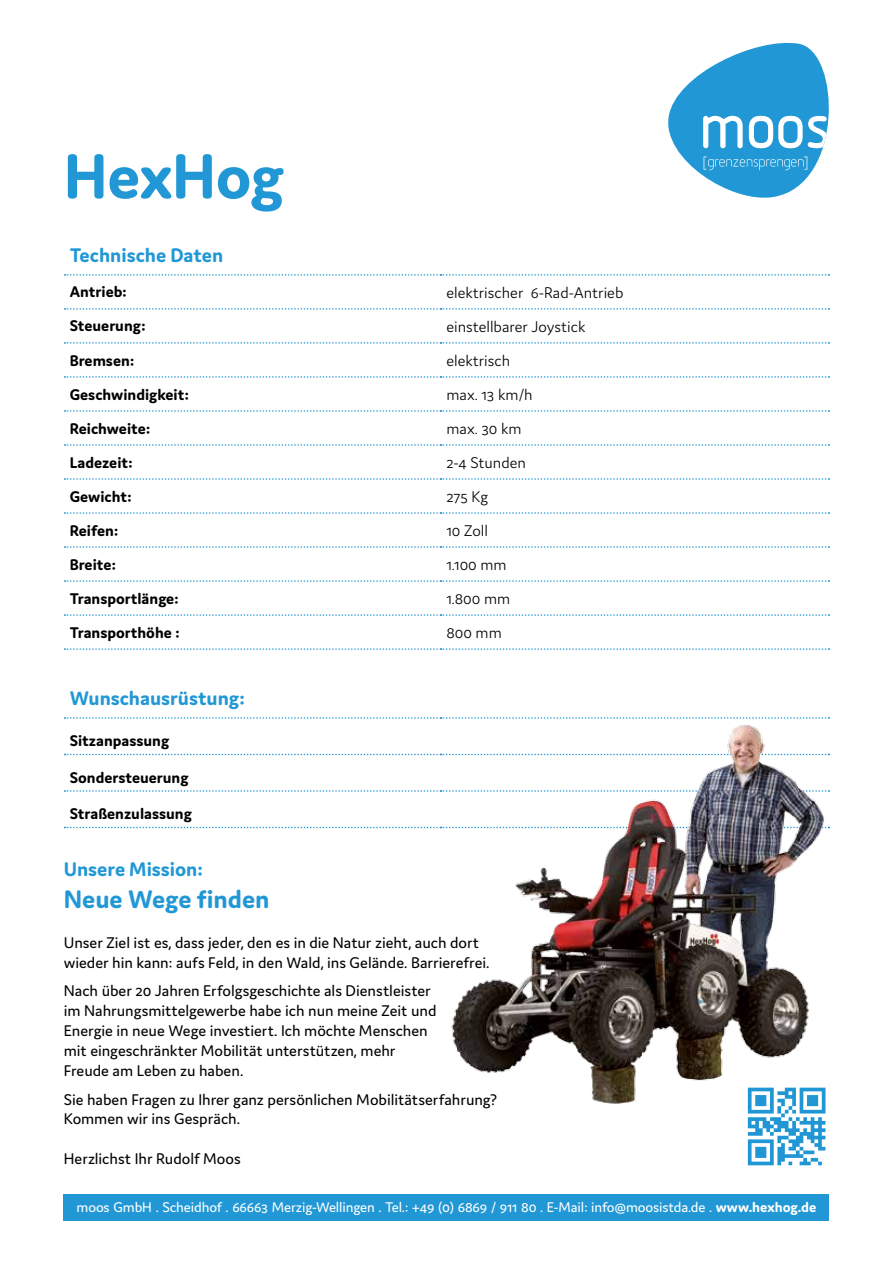
<style>
.page{position:relative;width:893px;height:1263px;background:#fff}
.page>*{position:absolute;margin:0;border:0;box-sizing:border-box;transform-origin:0 0}
.t1{font:700 67.5px "Domus";letter-spacing:-.005em;color:#2198d5}
.t2{font:700 27px "Domus";color:#2198d5}
.t3{font:700 21px "Domus";color:#2198d5}
.t4{font:16.5px/19.8px "Domus";color:#000}
.t5{font:700 16.5px "Domus";color:#000}
.t6{font:300 16.5px "Domus";color:#000}
.t7{font:15px "Domus";letter-spacing:-.01em;color:#fff}
.s1{font-weight:700}
</style>
<div class="page">
<svg style="left:668px;top:43px;width:161px;height:155px"></svg>
<svg style="left:65px;top:274px;width:764px;height:2px"></svg>
<svg style="left:65px;top:308px;width:764px;height:2px"></svg>
<svg style="left:65px;top:342px;width:764px;height:2px"></svg>
<svg style="left:65px;top:376px;width:764px;height:2px"></svg>
<svg style="left:65px;top:410px;width:764px;height:2px"></svg>
<svg style="left:65px;top:444px;width:764px;height:2px"></svg>
<svg style="left:65px;top:478px;width:764px;height:2px"></svg>
<svg style="left:65px;top:512px;width:764px;height:2px"></svg>
<svg style="left:65px;top:546px;width:764px;height:2px"></svg>
<svg style="left:65px;top:580px;width:764px;height:2px"></svg>
<svg style="left:65px;top:614px;width:764px;height:2px"></svg>
<svg style="left:65px;top:648px;width:764px;height:2px"></svg>
<svg style="left:65px;top:717px;width:380px;height:2px"></svg>
<svg style="left:65px;top:754px;width:380px;height:1px"></svg>
<svg style="left:65px;top:790px;width:380px;height:2px"></svg>
<svg style="left:65px;top:827px;width:380px;height:1px"></svg>
<img style="left:446px;top:717px;width:385px;height:387px">
<div style="left:744px;top:1084px;width:85px;height:85px;background:linear-gradient(to right,#fff,#fff)"></div>
<svg style="left:748px;top:1088px;width:77px;height:77px"></svg>
<div style="left:64px;top:1194px;width:765px;height:26px;background:#2198d5"></div>
<h1 class="t1" style="left:64px;top:139px;width:222px">HexHog</h1>
<p class="t3" style="left:70px;top:243px;width:155px">Technische Daten</p>
<p class="t5" style="left:70px;top:283px;width:59px">Antrieb:</p>
<p class="t6" style="left:446px;top:283px;width:179px">elektrischer 6-Rad-Antrieb</p>
<p class="t5" style="left:70px;top:317px;width:77px">Steuerung:</p>
<p class="t6" style="left:446px;top:317px;width:140px">einstellbarer Joystick</p>
<p class="t5" style="left:70px;top:351px;width:66px">Bremsen:</p>
<p class="t6" style="left:446px;top:351px;width:65px">elektrisch</p>
<p class="t5" style="left:70px;top:385px;width:121px">Geschwindigkeit:</p>
<p class="t6" style="left:446px;top:385px;width:88px">max. 13 km/h</p>
<p class="t5" style="left:70px;top:419px;width:82px">Reichweite:</p>
<p class="t6" style="left:446px;top:419px;width:77px">max. 30 km</p>
<p class="t5" style="left:70px;top:453px;width:65px">Ladezeit:</p>
<p class="t6" style="left:446px;top:453px;width:81px">2-4 Stunden</p>
<p class="t5" style="left:70px;top:487px;width:64px">Gewicht:</p>
<p class="t6" style="left:446px;top:487px;width:43px">275 Kg</p>
<p class="t5" style="left:70px;top:521px;width:50px">Reifen:</p>
<p class="t6" style="left:446px;top:521px;width:43px">10 Zoll</p>
<p class="t5" style="left:70px;top:555px;width:48px">Breite:</p>
<p class="t6" style="left:446px;top:555px;width:62px">1.100 mm</p>
<p class="t5" style="left:70px;top:589px;width:111px">Transportlänge:</p>
<p class="t6" style="left:446px;top:589px;width:65px">1.800 mm</p>
<p class="t5" style="left:70px;top:623px;width:112px">Transporthöhe :</p>
<p class="t6" style="left:446px;top:623px;width:57px">800 mm</p>
<p class="t3" style="left:70px;top:686px;width:177px">Wunschausrüstung:</p>
<p class="t5" style="left:70px;top:732px;width:101px">Sitzanpassung</p>
<p class="t5" style="left:70px;top:768px;width:120px">Sondersteuerung</p>
<p class="t5" style="left:70px;top:805px;width:124px">Straßenzulassung</p>
<p class="t3" style="left:64px;top:857px;width:141px">Unsere Mission:</p>
<h2 class="t2" style="left:64px;top:884px;width:207px">Neue Wege finden</h2>
<p class="t4" style="left:64px;top:932px;width:427px">Unser Ziel ist es, dass jeder, den es in die Natur zieht, auch dort wieder hin kann: aufs Feld, in den Wald, ins Gelände. Barrierefrei.</p>
<p class="t4" style="left:64px;top:981px;width:374px">Nach über 20 Jahren Erfolgsgeschichte als Dienstleister im Nahrungsmittelgewerbe habe ich nun meine Zeit und Energie in neue Wege investiert. Ich möchte Menschen mit eingeschränkter Mobilität unterstützen, mehr Freude am Leben zu haben.</p>
<p class="t4" style="left:64px;top:1089px;width:435px">Sie haben Fragen zu Ihrer ganz persönlichen Mobilitätserfahrung?<br>Kommen wir ins Gespräch.</p>
<p class="t4" style="left:64px;top:1148px;width:178px">Herzlichst Ihr Rudolf Moos</p>
<p class="t7" style="left:77px;top:1199px;width:741px">moos GmbH . Scheidhof . 66663 Merzig-Wellingen . Tel.: +49 (0) 6869 / 911 80 . E-Mail: info@moosistda.de . <span class="s1">www.hexhog.de</span></p>
</div>
